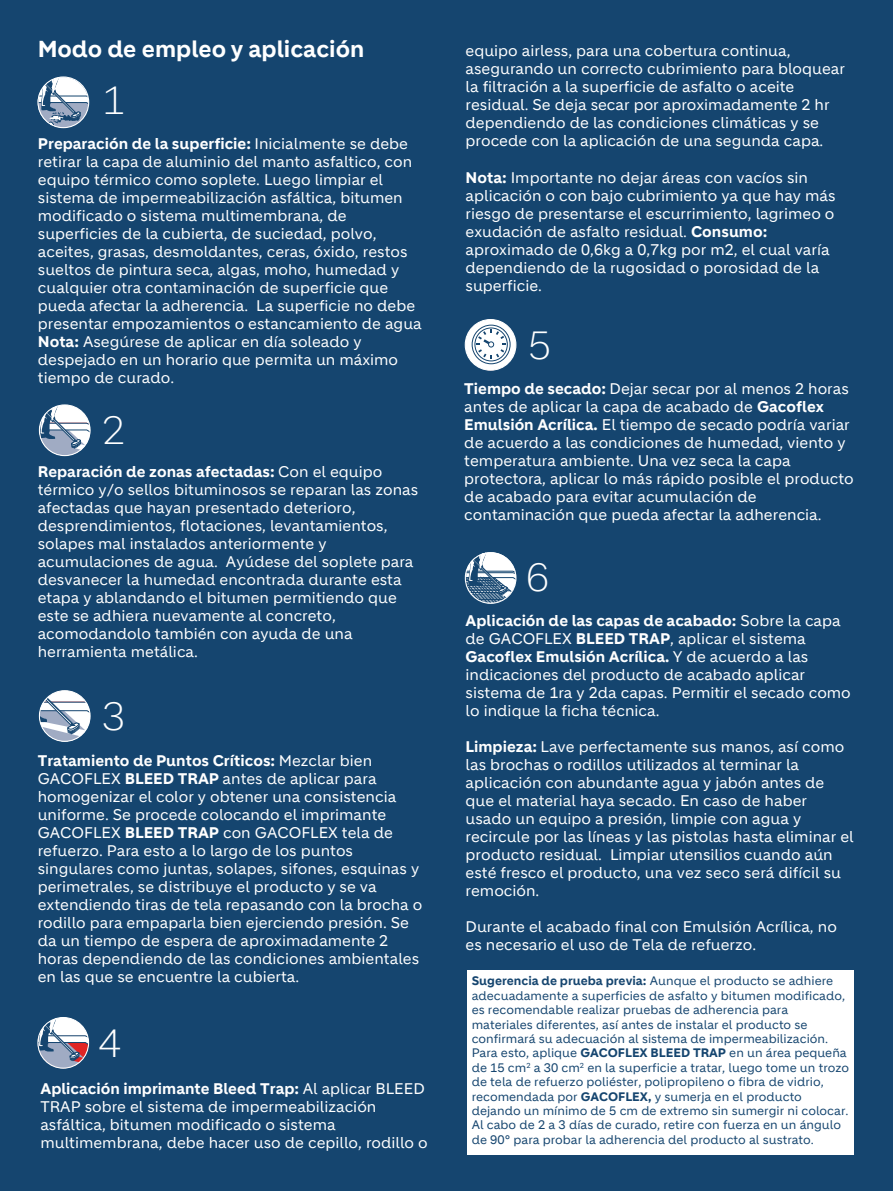
<style>
.page{position:relative;width:893px;height:1191px;background:#15456f}
.page>*{position:absolute;margin:0;border:0;box-sizing:border-box;transform-origin:0 0}
.t1{font:300 38.25px "Holcim Headline";color:#fff}
.t2{font:700 22.5px "Holcim";color:#fff}
.t3{font:15px/18px "Holcim";color:#fff}
.t4{font:12px/14.4px "Holcim";color:#15456f}
.s1{font-weight:700}
</style>
<div class="page">
<div style="left:467px;top:970px;width:387px;height:184px;background:#fff"></div>
<svg style="left:38px;top:78px;width:50px;height:50px"></svg>
<svg style="left:39px;top:406px;width:50px;height:49px"></svg>
<svg style="left:39px;top:690px;width:50px;height:51px"></svg>
<div style="left:39px;top:404px;width:52px;height:52px;border:1px solid #fff;border-radius:50%"></div>
<div style="left:39px;top:690px;width:52px;height:52px;border:1px solid #fff;border-radius:50%"></div>
<svg style="left:465px;top:319px;width:51px;height:51px"></svg>
<div style="left:465px;top:319px;width:51px;height:52px;border:1px solid #fff;border-radius:50%"></div>
<div style="left:38px;top:76px;width:51px;height:52px;border:1px solid #fff;border-radius:50%"></div>
<svg style="left:465px;top:552px;width:51px;height:51px"></svg>
<div style="left:465px;top:552px;width:51px;height:52px;border:1px solid #fff;border-radius:50%"></div>
<svg style="left:38px;top:1017px;width:51px;height:51px"></svg>
<div style="left:37px;top:1017px;width:52px;height:51px;border:1px solid #fff;border-radius:50%"></div>
<h2 class="t2" style="left:38px;top:36px;width:328px">Modo de empleo y aplicación</h2>
<h1 class="t1" style="left:102px;top:79px;width:24px">1</h1>
<p class="t3" style="left:38px;top:135px;width:385px"><span class="s1">Preparación de la superficie:</span> Inicialmente se debe retirar la capa de aluminio del manto asfaltico, con equipo térmico como soplete. Luego limpiar el sistema de impermeabilización asfáltica, bitumen modificado o sistema multimembrana, de superficies de la cubierta, de suciedad, polvo, aceites, grasas, desmoldantes, ceras, óxido, restos sueltos de pintura seca, algas, moho, humedad y cualquier otra contaminación de superficie que pueda afectar la adherencia. La superficie no debe presentar empozamientos o estancamiento de agua <span class="s1">Nota:</span> Asegúrese de aplicar en día soleado y despejado en un horario que permita un máximo tiempo de curado.</p>
<h1 class="t1" style="left:102px;top:408px;width:24px">2</h1>
<p class="t3" style="left:38px;top:462px;width:382px"><span class="s1">Reparación de zonas afectadas:</span> Con el equipo térmico y/o sellos bituminosos se reparan las zonas afectadas que hayan presentado deterioro, desprendimientos, flotaciones, levantamientos, solapes mal instalados anteriormente y acumulaciones de agua. Ayúdese del soplete para desvanecer la humedad encontrada durante esta etapa y ablandando el bitumen permitiendo que este se adhiera nuevamente al concreto, acomodandolo también con ayuda de una herramienta metálica.</p>
<h1 class="t1" style="left:102px;top:695px;width:24px">3</h1>
<p class="t3" style="left:38px;top:752px;width:386px"><span class="s1">Tratamiento de Puntos Críticos:</span> Mezclar bien GACOFLEX <span class="s1">BLEED TRAP</span> antes de aplicar para homogenizar el color y obtener una consistencia uniforme. Se procede colocando el imprimante GACOFLEX <span class="s1">BLEED TRAP</span> con GACOFLEX tela de refuerzo. Para esto a lo largo de los puntos singulares como juntas, solapes, sifones, esquinas y perimetrales, se distribuye el producto y se va extendiendo tiras de tela repasando con la brocha o rodillo para empaparla bien ejerciendo presión. Se da un tiempo de espera de aproximadamente 2 horas dependiendo de las condiciones ambientales en las que se encuentre la cubierta.</p>
<h1 class="t1" style="left:98px;top:1021px;width:24px">4</h1>
<p class="t3" style="left:40px;top:1079px;width:389px"><span class="s1">Aplicación imprimante Bleed Trap:</span> Al aplicar BLEED TRAP sobre el sistema de impermeabilización asfáltica, bitumen modificado o sistema multimembrana, debe hacer uso de cepillo, rodillo o</p>
<p class="t3" style="left:466px;top:42px;width:381px">equipo airless, para una cobertura continua, asegurando un correcto cubrimiento para bloquear la filtración a la superficie de asfalto o aceite residual. Se deja secar por aproximadamente 2 hr dependiendo de las condiciones climáticas y se procede con la aplicación de una segunda capa.</p>
<p class="t3" style="left:466px;top:168px;width:371px"><span class="s1">Nota:</span> Importante no dejar áreas con vacíos sin aplicación o con bajo cubrimiento ya que hay más riesgo de presentarse el escurrimiento, lagrimeo o exudación de asfalto residual. <span class="s1">Consumo: </span>aproximado de 0,6kg a 0,7kg por m2, el cual varía dependiendo de la rugosidad o porosidad de la superficie.</p>
<h1 class="t1" style="left:528px;top:324px;width:24px">5</h1>
<p class="t3" style="left:464px;top:380px;width:391px"><span class="s1">Tiempo de secado:</span> Dejar secar por al menos 2 horas antes de aplicar la capa de acabado de <span class="s1">Gacoflex Emulsión Acrílica.</span> El tiempo de secado podría variar de acuerdo a las condiciones de humedad, viento y temperatura ambiente. Una vez seca la capa protectora, aplicar lo más rápido posible el producto de acabado para evitar acumulación de contaminación que pueda afectar la adherencia.</p>
<h1 class="t1" style="left:526px;top:556px;width:24px">6</h1>
<p class="t3" style="left:466px;top:612px;width:387px"><span class="s1">Aplicación de las capas de acabado:</span> Sobre la capa de GACOFLEX <span class="s1">BLEED TRAP</span>, aplicar el sistema <span class="s1">Gacoflex Emulsión Acrílica.</span> Y de acuerdo a las indicaciones del producto de acabado aplicar sistema de 1ra y 2da capas. Permitir el secado como lo indique la ficha técnica.</p>
<p class="t3" style="left:466px;top:738px;width:390px"><span class="s1">Limpieza:</span> Lave perfectamente sus manos, así como las brochas o rodillos utilizados al terminar la aplicación con abundante agua y jabón antes de que el material haya secado. En caso de haber usado un equipo a presión, limpie con agua y recircule por las líneas y las pistolas hasta eliminar el producto residual. Limpiar utensilios cuando aún esté fresco el producto, una vez seco será difícil su remoción.</p>
<p class="t3" style="left:466px;top:918px;width:373px">Durante el acabado final con Emulsión Acrílica, no es necesario el uso de Tela de refuerzo.</p>
<p class="t4" style="left:472px;top:974px;width:379px"><span class="s1">Sugerencia de prueba previa:</span> Aunque el producto se adhiere adecuadamente a superficies de asfalto y bitumen modificado, es recomendable realizar pruebas de adherencia para materiales diferentes, así antes de instalar el producto se confirmará su adecuación al sistema de impermeabilización.<br>Para esto, aplique <span class="s1">GACOFLEX BLEED TRAP</span> en un área pequeña de 15 cm<sup>2</sup> a 30 cm<sup>2</sup> en la superficie a tratar, luego tome un trozo de tela de refuerzo poliéster, polipropileno o fibra de vidrio, recomendada por <span class="s1">GACOFLEX,</span> y sumerja en el producto dejando un mínimo de 5 cm de extremo sin sumergir ni colocar.<br>Al cabo de 2 a 3 días de curado, retire con fuerza en un ángulo de 90° para probar la adherencia del producto al sustrato.</p>
</div>
